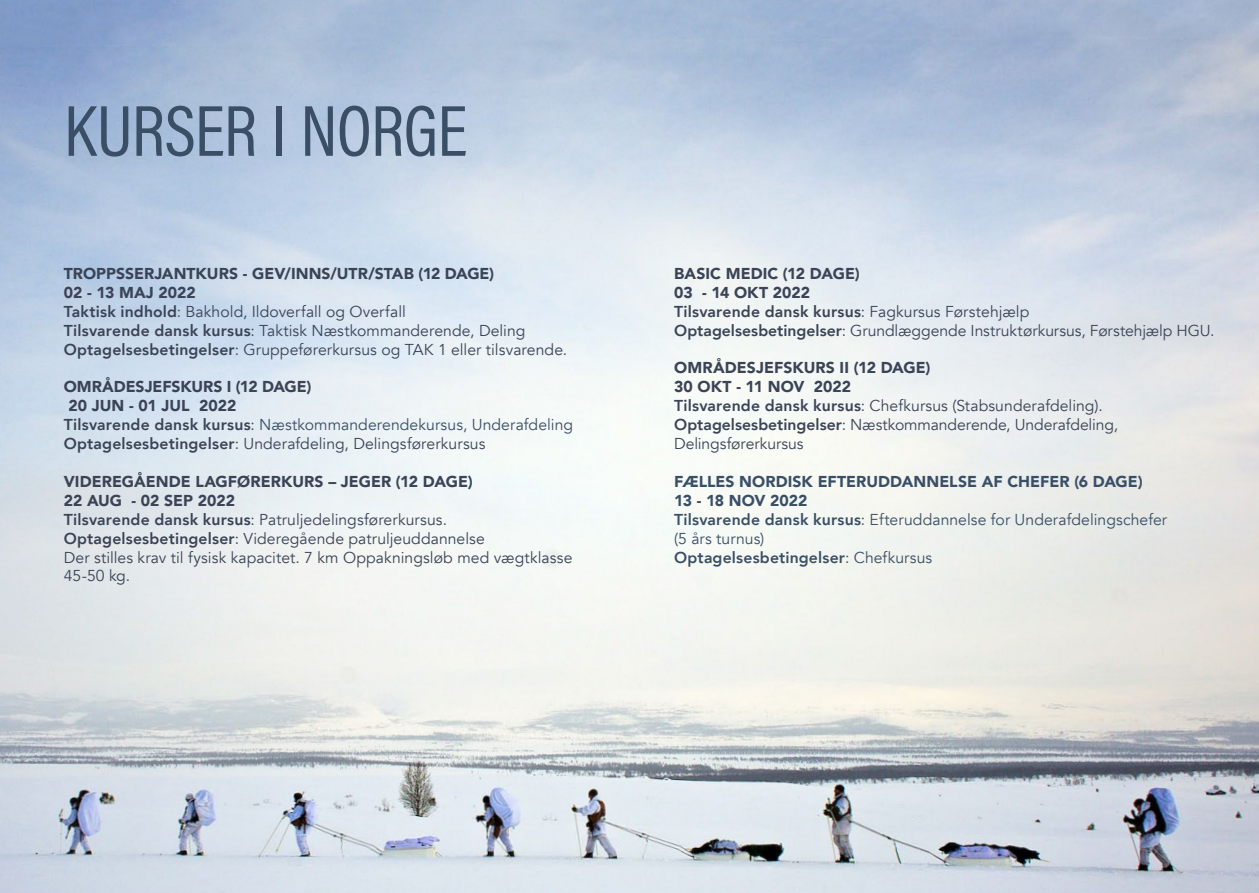
<style>
.page{position:relative;width:1259px;height:893px;background:#fff}
.page>*{position:absolute;margin:0;border:0;box-sizing:border-box;transform-origin:0 0}
.t1{font:72.9px "Acumin Pro Cond";letter-spacing:-.015em;color:#3a4f66}
.t2{font:15.75px/18.9px "Avenir";letter-spacing:.005em;color:#3b4356}
.t3{font:15.75px/18.9px "Avenir";letter-spacing:.005em;color:#3a4f66}
.t4{font:800 15.75px/18.9px "Avenir";color:#3b4356}
.s1{font-weight:900}
.s2{font-weight:800}
.s3{font-weight:400}
.s4{font-weight:400;color:#3a4f66}
</style>
<div class="page">
<img style="left:0;top:0;width:1259px;height:893px">
<h1 class="t1" style="left:64px;top:84px;width:405px">KURSER I NORGE</h1>
<p class="t2" style="left:64px;top:264px;width:505px"><span class="s1">TROPPSSERJANTKURS - GEV/INNS/UTR/STAB (12 DAGE)<br>02 - 13 MAJ 2022<br></span><span class="s2">Taktisk indhold</span>: Bakhold, Ildoverfall og Overfall<br><span class="s2">Tilsvarende dansk kursus</span>: Taktisk Næstkommanderende, Deling <span class="s2">Optagelsesbetingelser</span>: Gruppeførerkursus og TAK 1 eller tilsvarende.</p>
<p class="t4" style="left:64px;top:377px;width:511px"><span class="s1">OMRÅDESJEFSKURS I (12 DAGE)<br>20 JUN - 01 JUL 2022<br></span>Tilsvarende dansk kursus<span class="s3">:</span> <span class="s4">Næstkommanderendekursus, Underafdeling </span>Optagelsesbetingelser<span class="s3">: Underafdeling, Delingsførerkursus</span></p>
<p class="t2" style="left:64px;top:472px;width:510px"><span class="s1">VIDEREGÅENDE LAGFØRERKURS – JEGER (12 DAGE)<br>22 AUG - 02 SEP 2022<br></span><span class="s2">Tilsvarende dansk kursus</span>: Patruljedelingsførerkursus.<br><span class="s2">Optagelsesbetingelser</span>: Videregående patruljeuddannelse<br>Der stilles krav til fysisk kapacitet. 7 km Oppakningsløb med vægtklasse 45-50 kg.</p>
<p class="t2" style="left:674px;top:264px;width:542px"><span class="s1">BASIC MEDIC (12 DAGE)<br>03 - 14 OKT 2022<br></span><span class="s2">Tilsvarende dansk kursus</span>: Fagkursus Førstehjælp<br><span class="s2">Optagelsesbetingelser</span>: Grundlæggende Instruktørkursus, Førstehjælp HGU.</p>
<p class="t2" style="left:674px;top:359px;width:445px"><span class="s1">OMRÅDESJEFSKURS II (12 DAGE)<br>30 OKT - 11 NOV 2022<br></span><span class="s2">Tilsvarende dansk kursus</span>: Chefkursus (Stabsunderafdeling).<br><span class="s2">Optagelsesbetingelser</span>: Næstkommanderende, Underafdeling, Delingsførerkursus</p>
<p class="t3" style="left:674px;top:472px;width:494px"><span class="s1">FÆLLES NORDISK EFTERUDDANNELSE AF CHEFER (6 DAGE)<br>13 - 18 NOV 2022<br></span><span class="s2">Tilsvarende dansk kursus</span>: Efteruddannelse for Underafdelingschefer (5 års turnus)<br><span class="s2">Optagelsesbetingelser</span>: Chefkursus</p>
</div>
